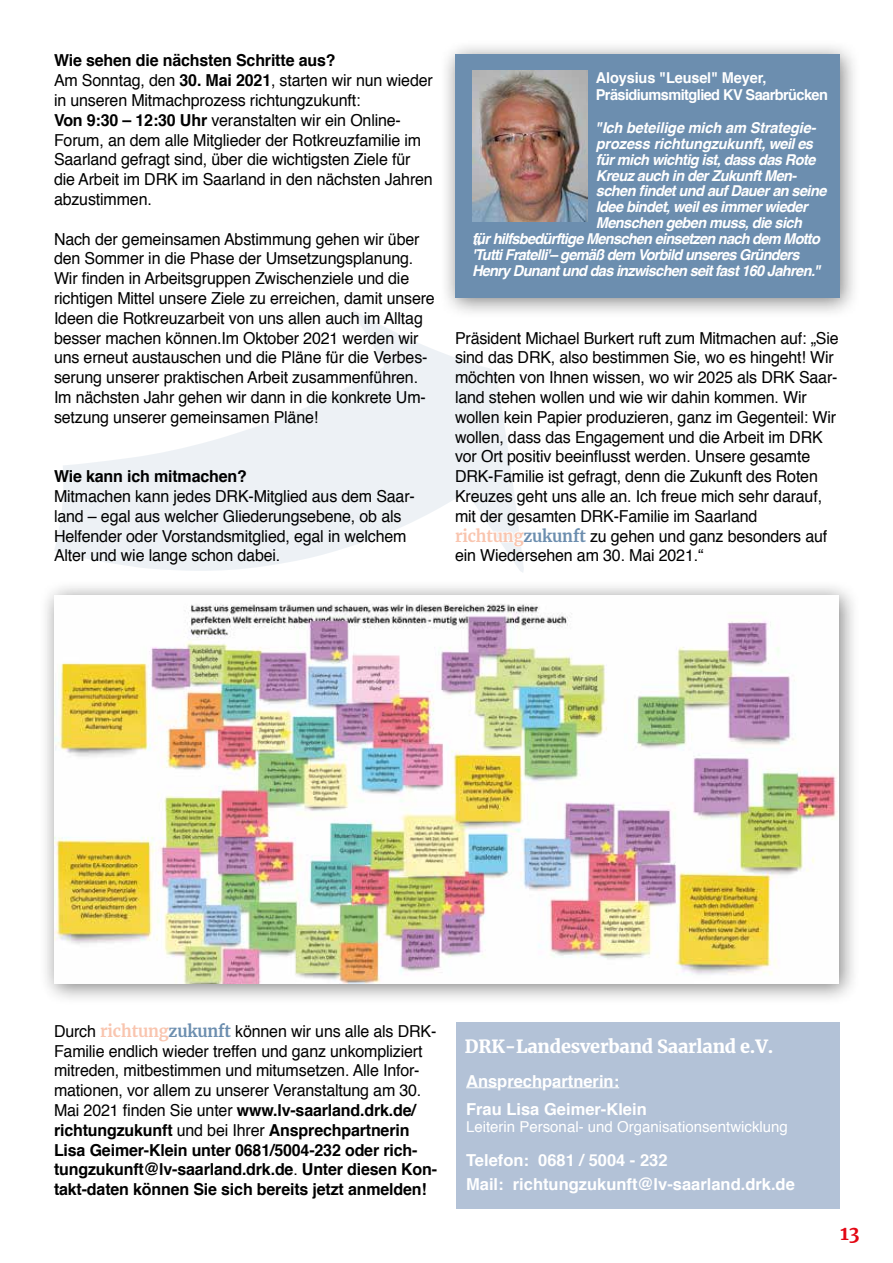
<style>
.page{position:relative;width:893px;height:1263px;background:#fff}
.page>*{position:absolute;margin:0;border:0;box-sizing:border-box;transform-origin:0 0}
.t1{font:700 19.2px "Merriweather";color:#e30613}
.t2{font:900 18px "Merriweather";letter-spacing:-.01em;color:#fff}
.t3{font:16.5px/19.8px "Helvetica";letter-spacing:-.01em;color:#000}
.t4{font:700 16.5px/28.5px "Helvetica";color:#fff}
.t5{font:700 16.5px "Helvetica";letter-spacing:-.01em;color:#000}
.t6{font:italic 700 15px "Helvetica";letter-spacing:-.04em;color:#fff}
.t7{font:italic 700 15px "Helvetica";letter-spacing:-.01em;color:#fff}
.t8{font:700 15px/16.5px "Helvetica";letter-spacing:-.04em;color:#fff}
.t9{font:15px "Helvetica";color:#fff}
.s1{font-weight:700}
.s2{font-family:"Merriweather";font-weight:700;color:#fff}
.s3{font-family:"Merriweather";font-weight:700;color:#6c8eaf}
.s4{font-family:"Merriweather";font-weight:700;color:#f9c5af}
</style>
<div class="page">
<svg style="left:54px;top:310px;width:470px;height:262px;fill:#edf1f5"></svg>
<div style="left:439px;top:39px;width:422px;height:281px;background:#000;opacity:.5"></div>
<div style="left:455px;top:55px;width:384px;height:243px;background:#6c8eaf"></div>
<img style="left:472px;top:70px;width:115px;height:151px">
<div style="left:456px;top:1023px;width:383px;height:186px;background:#b3c2d7"></div>
<hr style="left:466px;top:1087px;width:31px;height:1px;background:#fff">
<hr style="left:507px;top:1087px;width:35px;height:1px;background:#fff">
<hr style="left:552px;top:1087px;width:67px;height:1px;background:#fff">
<div style="left:38px;top:580px;width:822px;height:425px;background:#000;opacity:.5"></div>
<img style="left:54px;top:595px;width:784px;height:388px">
<p class="t3" style="left:54px;top:51px;width:380px"><span class="s1">Wie sehen die nächsten Schritte aus?<br></span>Am Sonntag, den <span class="s1">30. Mai 2021</span>, starten wir nun wieder in unseren Mitmachprozess richtungzukunft:<br><span class="s1">Von 9:30 – 12:30 Uhr</span> veranstalten wir ein Online-Forum, an dem alle Mitglieder der Rotkreuzfamilie im Saarland gefragt sind, über die wichtigsten Ziele für die Arbeit im DRK im Saarland in den nächsten Jahren abzustimmen.</p>
<p class="t3" style="left:54px;top:229px;width:382px">Nach der gemeinsamen Abstimmung gehen wir über den Sommer in die Phase der Umsetzungsplanung.<br>Wir finden in Arbeitsgruppen Zwischenziele und die richtigen Mittel unsere Ziele zu erreichen, damit unsere Ideen die Rotkreuzarbeit von uns allen auch im Alltag besser machen können.Im Oktober 2021 werden wir uns erneut austauschen und die Pläne für die Verbes&shy;serung unserer praktischen Arbeit zusammenführen.<br>Im nächsten Jahr gehen wir dann in die konkrete Um&shy;setzung unserer gemeinsamen Pläne!</p>
<p class="t5" style="left:54px;top:463px;width:194px">Wie kann ich mitmachen?</p>
<p class="t3" style="left:54px;top:487px;width:362px">Mitmachen kann jedes DRK-Mitglied aus dem Saar&shy;land – egal aus welcher Gliederungsebene, ob als Helfender oder Vorstandsmitglied, egal in welchem Alter und wie lange schon dabei.</p>
<p class="t8" style="left:596px;top:70px;width:234px">Aloysius "Leusel" Meyer,<br>Präsidiumsmitglied KV Saarbrücken</p>
<p class="t7" style="left:596px;top:116px;width:222px">"Ich beteilige mich am Strategie-</p>
<p class="t7" style="left:596px;top:131px;width:219px">prozess richtungzukunft, weil es</p>
<p class="t6" style="left:596px;top:147px;width:221px">für mich wichtig ist, dass das Rote</p>
<p class="t6" style="left:596px;top:163px;width:203px">Kreuz auch in der Zukunft Men-</p>
<p class="t6" style="left:596px;top:179px;width:232px">schen findet und auf Dauer an seine</p>
<p class="t6" style="left:596px;top:194px;width:213px">Idee bindet, weil es immer wieder</p>
<p class="t6" style="left:596px;top:210px;width:208px">Menschen geben muss, die sich</p>
<p class="t6" style="left:472px;top:227px;width:349px">für hilfsbedürftige Menschen einsetzen nach dem Motto</p>
<p class="t6" style="left:472px;top:242px;width:329px">'Tutti Fratelli'– gemäß dem Vorbild unseres Gründers</p>
<p class="t6" style="left:472px;top:258px;width:351px">Henry Dunant und das inzwischen seit fast 160 Jahren."</p>
<p class="t6" style="left:472px;top:234px;width:9px">“</p>
<p class="t3" style="left:455px;top:328px;width:385px">Präsident Michael Burkert ruft zum Mitmachen auf: „Sie sind das DRK, also bestimmen Sie, wo es hingeht! Wir möchten von Ihnen wissen, wo wir 2025 als DRK Saar&shy;land stehen wollen und wie wir dahin kommen. Wir wollen kein Papier produzieren, ganz im Gegenteil: Wir wollen, dass das Engagement und die Arbeit im DRK vor Ort positiv beeinflusst werden. Unsere gesamte DRK-Familie ist gefragt, denn die Zukunft des Roten Kreuzes geht uns alle an. Ich freue mich sehr darauf, mit der gesamten DRK-Familie im Saarland <span class="s2">richtung</span><span class="s3">zukunft</span> zu gehen und ganz besonders auf ein Wiedersehen am 30. Mai 2021.“</p>
<p class="t3" style="left:54px;top:1021px;width:385px">Durch <span class="s4">richtung</span><span class="s3">zukunft</span> können wir uns alle als DRK-Familie endlich wieder treffen und ganz unkompliziert mitreden, mitbestimmen und mitumsetzen. Alle Infor&shy;mationen, vor allem zu unserer Veranstaltung am 30.<br>Mai 2021 finden Sie unter <span class="s1">www.lv-saarland.drk.de/ richtungzukunft</span> und bei Ihrer <span class="s1">Ansprechpartnerin Lisa Geimer-Klein unter 0681/5004-232 oder rich&shy;tungzukunft@lv-saarland.drk.de</span>. <span class="s1">Unter diesen Kon&shy;takt-daten können Sie sich bereits jetzt anmelden!</span></p>
<p class="t2" style="left:465px;top:1034px;width:310px">DRK-Landesverband Saarland e.V.</p>
<p class="t4" style="left:466px;top:1067px;width:182px">Ansprechpartnerin:<br>Frau Lisa Geimer-Klein</p>
<p class="t9" style="left:466px;top:1115px;width:323px">Leiterin Personal- und Organisationsentwicklung</p>
<p class="t4" style="left:466px;top:1148px;width:330px;line-height:24px">Telefon: 0681 / 5004 - 232<br>Mail: richtungzukunft@lv-saarland.drk.de</p>
<p class="t1" style="left:840px;top:1220px;width:21px">13</p>
</div>
